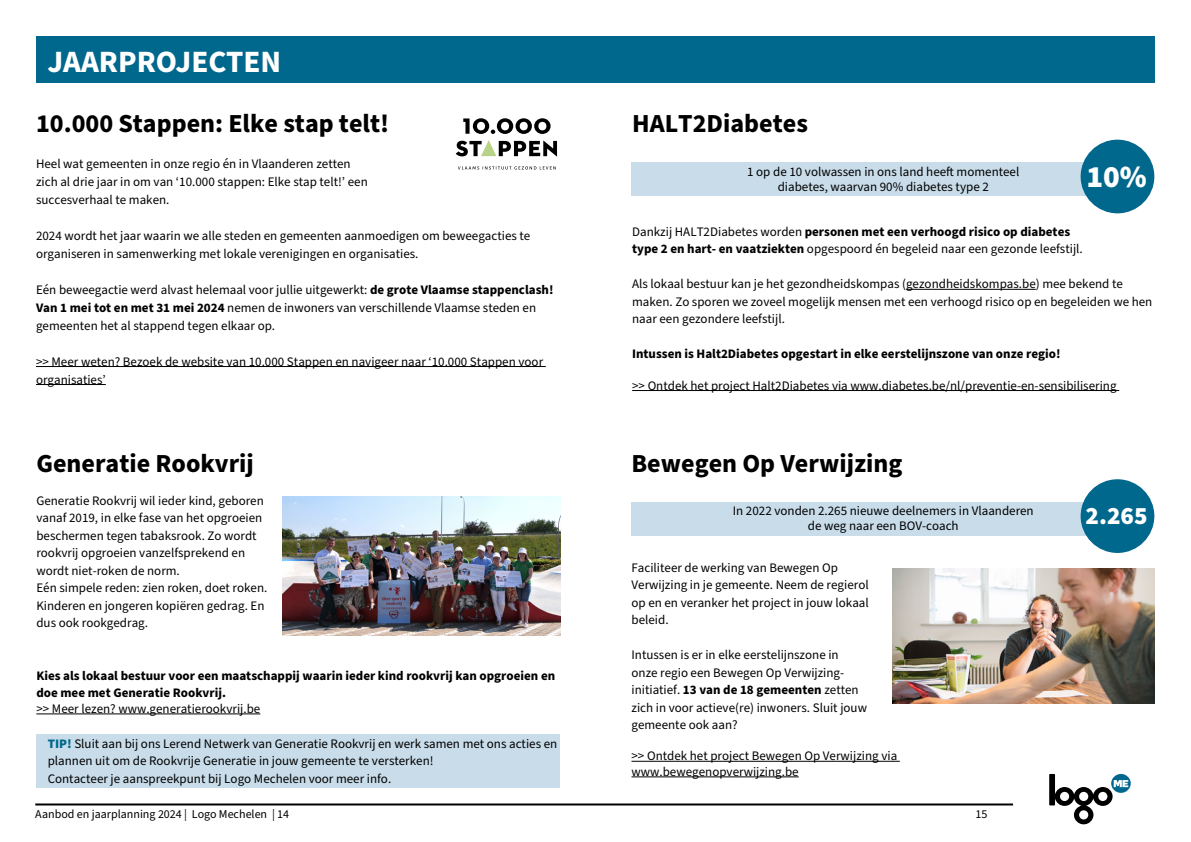
<style>
.page{position:relative;width:1191px;height:842px;background:#fff}
.page>*{position:absolute;margin:0;border:0;box-sizing:border-box;transform-origin:0 0}
.t1{font:700 31px "Source Sans Pro";color:#fff}
.t2{font:900 31px "Source Sans Pro";color:#fff}
.t3{font:700 26px "Source Sans Pro";color:#000}
.t4{font:900 25px "Source Sans Pro";color:#fff}
.t5{font:13px/17.5px "Source Sans Pro";color:#000}
.t6{font:700 13px/17.5px "Source Sans Pro";color:#000}
.t7{font:12px "Source Sans Pro";color:#000}
.s1{font-weight:700}
.s2{font-weight:900;color:#00678d}
</style>
<div class="page">
<hr style="left:35px;top:803px;width:978px;height:2px;background:#000">
<svg style="left:1111px;top:774px;width:19px;height:19px"></svg>
<svg style="left:1049px;top:774px;width:79px;height:50px"></svg>
<div style="left:36px;top:36px;width:1119px;height:46px;background:#00678d"></div>
<hr style="left:36px;top:366px;width:510px;height:1px;background:#000">
<hr style="left:36px;top:384px;width:70px;height:1px;background:#000">
<hr style="left:631px;top:761px;width:268px;height:1px;background:#000">
<hr style="left:631px;top:776px;width:167px;height:1px;background:#000">
<hr style="left:906px;top:289px;width:129px;height:1px;background:#000">
<hr style="left:632px;top:390px;width:487px;height:1px;background:#000">
<hr style="left:36px;top:713px;width:224px;height:1px;background:#000">
<div style="left:36px;top:735px;width:524px;height:36px;background:#c8dce9"></div>
<div style="left:36px;top:770px;width:524px;height:18px;background:#c8dce9"></div>
<div style="left:631px;top:162px;width:492px;height:34px;background:#c8dce9"></div>
<div style="left:1080px;top:140px;width:74px;height:73px;background:#00678d;border-radius:50%"></div>
<svg style="left:463px;top:118px;width:87px;height:16px"></svg>
<svg style="left:458px;top:166px;width:98px;height:4px"></svg>
<svg style="left:456px;top:140px;width:101px;height:17px"></svg>
<img style="left:893px;top:568px;width:261px;height:135px">
<div style="left:631px;top:502px;width:492px;height:33px;background:#c8dce9"></div>
<div style="left:1080px;top:479px;width:74px;height:74px;background:#00678d;border-radius:50%"></div>
<img style="left:282px;top:497px;width:278px;height:139px">
<h1 class="t1" style="left:47px;top:40px;width:235px">JAARPROJECTEN</h1>
<h2 class="t3" style="left:36px;top:105px;width:355px">10.000 Stappen: Elke stap telt!</h2>
<p class="t5" style="left:36px;top:155px;width:333px;line-height:18px">Heel wat gemeenten in onze regio én in Vlaanderen zetten zich al drie jaar in om van ‘10.000 stappen: Elke stap telt!’ een succesverhaal te maken.</p>
<p class="t5" style="left:36px;top:227px;width:496px;line-height:18px">2024 wordt het jaar waarin we alle steden en gemeenten aanmoedigen om beweegacties te organiseren in samenwerking met lokale verenigingen en organisaties.</p>
<p class="t5" style="left:36px;top:281px;width:519px;line-height:18px">Eén beweegactie werd alvast helemaal voor jullie uitgewerkt: <span class="s1">de grote Vlaamse stappenclash!<br>Van 1 mei tot en met 31 mei 2024</span> nemen de inwoners van verschillende Vlaamse steden en gemeenten het al stappend tegen elkaar op.</p>
<p class="t5" style="left:36px;top:353px;width:509px;line-height:18px">&gt;&gt; Meer weten? Bezoek de website van 10.000 Stappen en navigeer naar ‘10.000 Stappen voor organisaties’</p>
<h2 class="t3" style="left:36px;top:445px;width:219px">Generatie Rookvrij</h2>
<p class="t5" style="left:36px;top:492px;width:232px">Generatie Rookvrij wil ieder kind, geboren vanaf 2019, in elke fase van het opgroeien beschermen tegen tabaksrook. Zo wordt rookvrij opgroeien vanzelfsprekend en wordt niet-roken de norm.<br>Eén simpele reden: zien roken, doet roken.<br>Kinderen en jongeren kopiëren gedrag. En dus ook rookgedrag.</p>
<p class="t6" style="left:36px;top:667px;width:520px">Kies als lokaal bestuur voor een maatschappij waarin ieder kind rookvrij kan opgroeien en doe mee met Generatie Rookvrij.</p>
<p class="t5" style="left:36px;top:700px;width:225px">&gt;&gt; Meer lezen? www.generatierookvrij.be</p>
<p class="t5" style="left:48px;top:735px;width:511px"><span class="s2">TIP!</span> Sluit aan bij ons Lerend Netwerk van Generatie Rookvrij en werk samen met ons acties en plannen uit om de Rookvrije Generatie in jouw gemeente te versterken!<br>Contacteer je aanspreekpunt bij Logo Mechelen voor meer info.</p>
<h2 class="t3" style="left:632px;top:105px;width:177px">HALT2Diabetes</h2>
<p class="t5" style="left:747px;top:164px;width:274px;line-height:14.9px;text-align:center">1 op de 10 volwassen in ons land heeft momenteel diabetes, waarvan 90% diabetes type 2</p>
<h1 class="t2" style="left:1086px;top:156px;width:62px">10%</h1>
<p class="t5" style="left:632px;top:223px;width:452px">Dankzij HALT2Diabetes worden <span class="s1">personen met een verhoogd risico op diabetes type 2 en hart- en vaatziekten</span> opgespoord én begeleid naar een gezonde leefstijl.</p>
<p class="t5" style="left:632px;top:276px;width:522px">Als lokaal bestuur kan je het gezondheidskompas (gezondheidskompas.be) mee bekend te maken. Zo sporen we zoveel mogelijk mensen met een verhoogd risico op en begeleiden we hen naar een gezondere leefstijl.</p>
<p class="t6" style="left:632px;top:346px;width:430px">Intussen is Halt2Diabetes opgestart in elke eerstelijnszone van onze regio!</p>
<p class="t5" style="left:632px;top:377px;width:486px">&gt;&gt; Ontdek het project Halt2Diabetes via www.diabetes.be/nl/preventie-en-sensibilisering</p>
<h2 class="t3" style="left:631px;top:445px;width:272px">Bewegen Op Verwijzing</h2>
<p class="t5" style="left:733px;top:504px;width:302px;line-height:14.9px;text-align:center">In 2022 vonden 2.265 nieuwe deelnemers in Vlaanderen de weg naar een BOV-coach</p>
<h3 class="t4" style="left:1085px;top:498px;width:63px">2.265</h3>
<p class="t5" style="left:631px;top:559px;width:239px">Faciliteer de werking van Bewegen Op<br>Verwijzing in je gemeente. Neem de regierol op en en veranker het project in jouw lokaal beleid.</p>
<p class="t5" style="left:631px;top:646px;width:237px">Intussen is er in elke eerstelijnszone in onze regio een Bewegen Op Verwijzing&shy;initiatief. <span class="s1">13 van de 18 gemeenten</span> zetten zich in voor actieve(re) inwoners. Sluit jouw gemeente ook aan?</p>
<p class="t5" style="left:631px;top:748px;width:267px;line-height:15.6px">&gt;&gt; Ontdek het project Bewegen Op Verwijzing via www.bewegenopverwijzing.be</p>
<p class="t7" style="left:35px;top:806px;width:255px">Aanbod en jaarplanning 2024 | Logo Mechelen | 14</p>
<p class="t7" style="left:975px;top:806px;width:13px">15</p>
</div>
